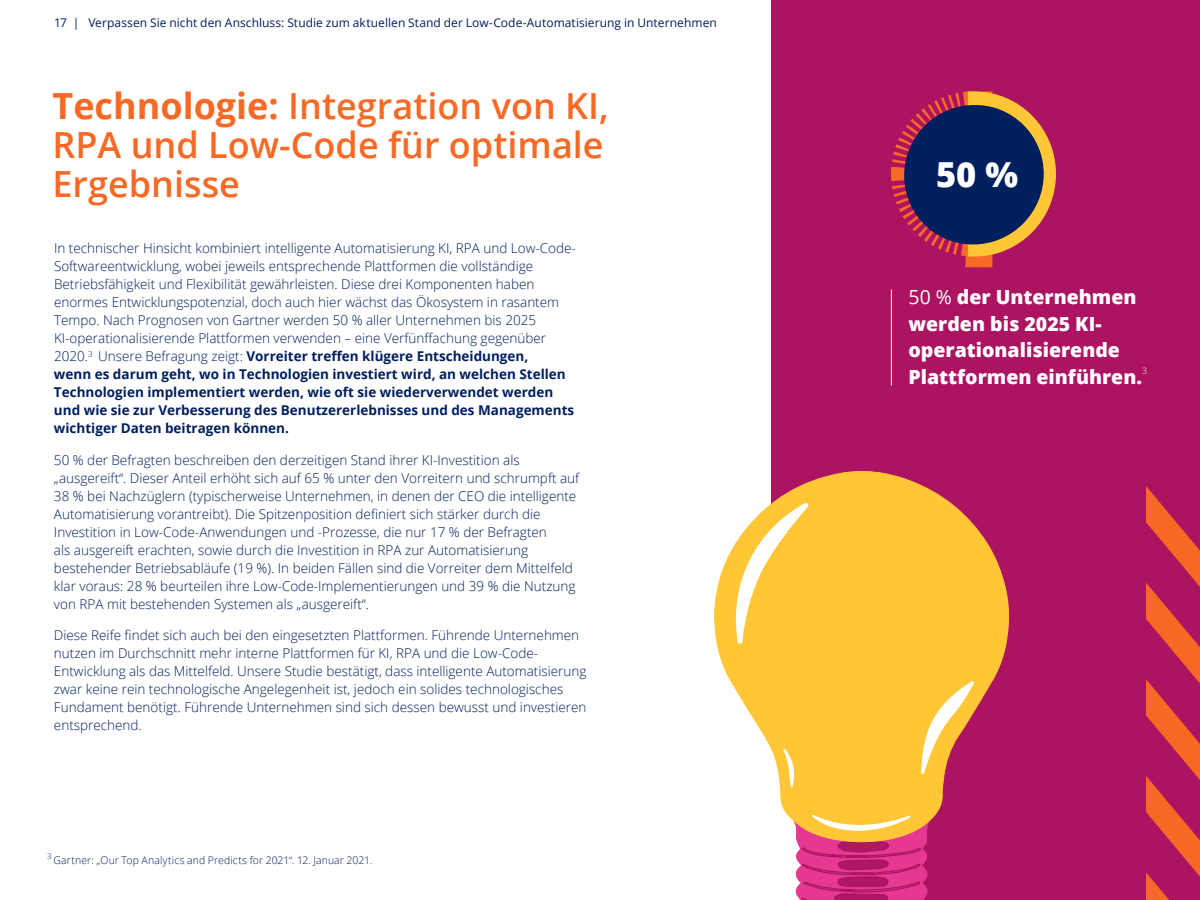
<style>
.page{position:relative;width:1200px;height:900px;background:#fff}
.page>*{position:absolute;margin:0;border:0;box-sizing:border-box;transform-origin:0 0}
.t1{font:600 36px/39px "Open Sans";color:#f76924}
.t2{font:800 34.5px "Open Sans";color:#fff}
.t3{font:800 19.5px/26.4px "Open Sans";color:#fff}
.t4{font:300 13.5px/18px "Open Sans";color:#001f5e}
.t5{font:12px "Open Sans";letter-spacing:.005em;color:#001f5f}
.t6{font:300 10.5px "Open Sans";letter-spacing:.01em;color:#001f5f}
.t7{font:300 8.7px "Open Sans";color:#fff}
.s1{font-weight:700}
.s2{font-weight:400}
</style>
<div class="page">
<div style="left:771px;top:0;width:429px;height:900px;background:#ac1361"></div>
<svg style="left:714px;top:468px;width:295px;height:375px;background:#f1b058"></svg>
<svg style="left:734px;top:502px;width:76px;height:143px"></svg>
<svg style="left:783px;top:748px;width:12px;height:40px"></svg>
<svg style="left:793px;top:814px;width:138px;height:86px;background:#de5c79"></svg>
<svg style="left:921px;top:681px;width:53px;height:94px"></svg>
<svg style="left:1146px;top:486px;width:54px;height:414px;background:#c7324a"></svg>
<svg style="left:883px;top:84px;width:180px;height:190px;background:#6a2c59"></svg>
<hr style="left:891px;top:290px;width:1px;height:96px;background:#fff">
<p class="t5" style="left:54px;top:15px;width:664px">17 | Verpassen Sie nicht den Anschluss: Studie zum aktuellen Stand der Low-Code-Automatisierung in Unternehmen</p>
<h1 class="t1" style="left:52px;top:86px;width:558px"><span class="s1">Technologie:</span> Integration von KI,<br>RPA und Low-Code für optimale<br>Ergebnisse</h1>
<p class="t4" style="left:54px;top:239px;width:524px">In technischer Hinsicht kombiniert intelligente Automatisierung KI, RPA und Low-Code-Softwareentwicklung, wobei jeweils entsprechende Plattformen die vollständige Betriebsfähigkeit und Flexibilität gewährleisten. Diese drei Komponenten haben enormes Entwicklungspotenzial, doch auch hier wächst das Ökosystem in rasantem Tempo. Nach Prognosen von Gartner werden 50 % aller Unternehmen bis 2025<br>KI-operationalisierende Plattformen verwenden – eine Verfünffachung gegenüber 2020.<sup>3</sup> Unsere Befragung zeigt: <span class="s1">Vorreiter treffen klügere Entscheidungen,<br>wenn es darum geht, wo in Technologien investiert wird, an welchen Stellen Technologien implementiert werden, wie oft sie wiederverwendet werden und wie sie zur Verbesserung des Benutzererlebnisses und des Managements wichtiger Daten beitragen können.</span></p>
<p class="t4" style="left:54px;top:451px;width:527px">50 % der Befragten beschreiben den derzeitigen Stand ihrer KI-Investition als „ausgereift“. Dieser Anteil erhöht sich auf 65 % unter den Vorreitern und schrumpft auf 38 % bei Nachzüglern (typischerweise Unternehmen, in denen der CEO die intelligente Automatisierung vorantreibt). Die Spitzenposition definiert sich stärker durch die Investition in Low-Code-Anwendungen und ‑Prozesse, die nur 17 % der Befragten<br>als ausgereift erachten, sowie durch die Investition in RPA zur Automatisierung bestehender Betriebsabläufe (19 %). In beiden Fällen sind die Vorreiter dem Mittelfeld klar voraus: 28 % beurteilen ihre Low-Code-Implementierungen und 39 % die Nutzung von RPA mit bestehenden Systemen als „ausgereift“.</p>
<p class="t4" style="left:54px;top:626px;width:534px">Diese Reife findet sich auch bei den eingesetzten Plattformen. Führende Unternehmen nutzen im Durchschnitt mehr interne Plattformen für KI, RPA und die Low-Code-Entwicklung als das Mittelfeld. Unsere Studie bestätigt, dass intelligente Automatisierung zwar keine rein technologische Angelegenheit ist, jedoch ein solides technologisches Fundament benötigt. Führende Unternehmen sind sich dessen bewusst und investieren entsprechend.</p>
<p class="t6" style="left:47px;top:853px;width:326px"><sup>3</sup> Gartner: „Our Top Analytics and Predicts for 2021“. 12. Januar 2021.</p>
<h2 class="t2" style="left:936px;top:148px;width:84px">50 %</h2>
<h3 class="t3" style="left:909px;top:283px;width:235px"><span class="s2">50 %</span> der Unternehmen werden bis 2025 KI&shy;operationalisierende<br>Plattformen einführen.</h3>
<p class="t7" style="left:1142px;top:365px;width:6px">3</p>
</div>
